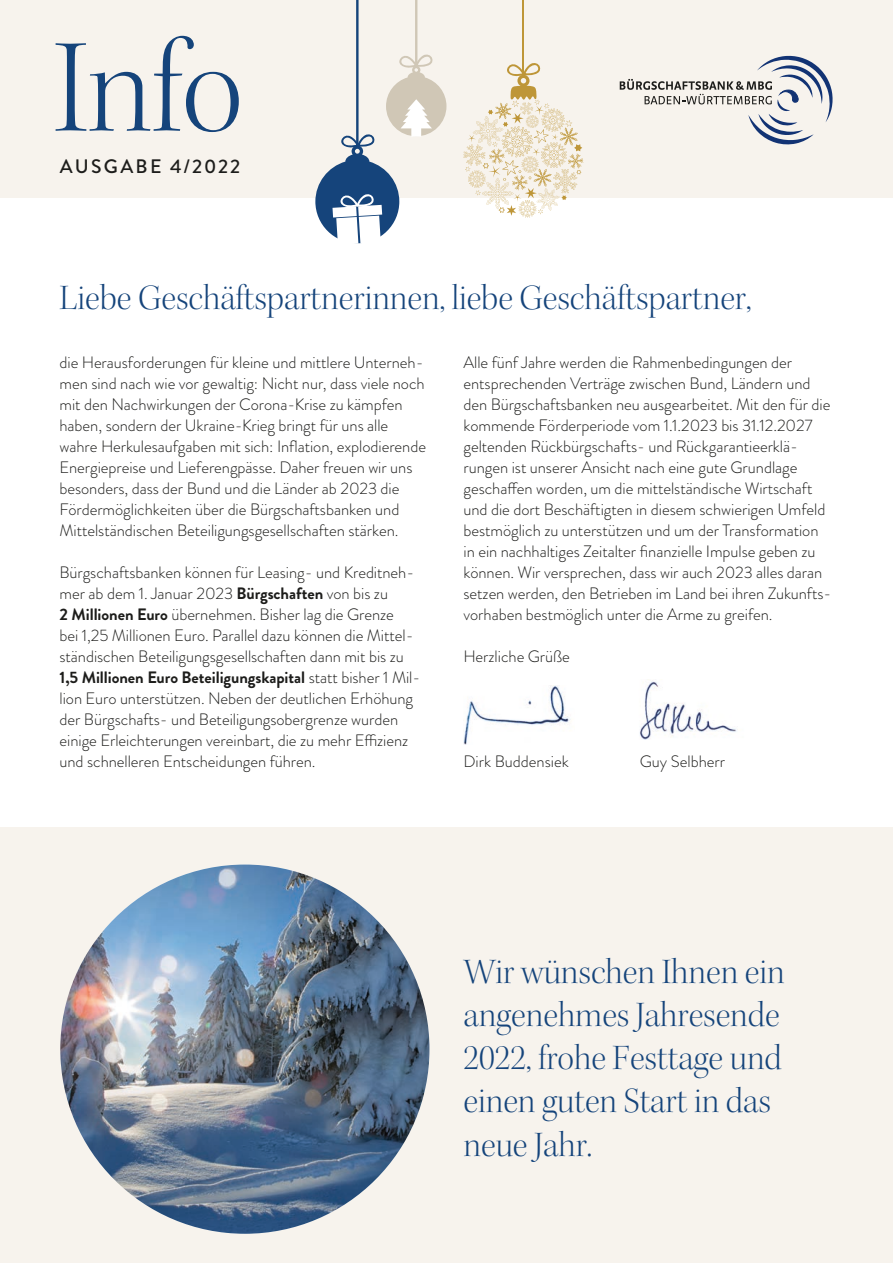
<style>
.page{position:relative;width:893px;height:1263px;background:#fff}
.page>*{position:absolute;margin:0;border:0;box-sizing:border-box;transform-origin:0 0}
.t1{font:135px "Kepler Std Light Disp";color:#15447b}
.t2{font:36px/43.2px "Kepler Std Light Disp";color:#15447b}
.t3{font:500 19.5px "Brandon Grotesque";letter-spacing:.12em;color:#1d1d1b}
.t4{font:300 16.5px/21px "Brandon Grotesque";letter-spacing:-.005em;color:#1d1d1b}
.s1{font-weight:700}
</style>
<div class="page">
<div style="left:0;top:827px;width:893px;height:436px;background:#f7f3ed"></div>
<div style="left:0;top:0;width:893px;height:198px;background:#f7f3ed"></div>
<img style="left:463px;top:685px;width:107px;height:60px">
<img style="left:639px;top:680px;width:98px;height:59px">
<svg style="left:620px;top:56px;width:213px;height:88px"></svg>
<img style="left:60px;top:864px;width:369px;height:370px;border-radius:185px">
<hr style="left:522px;top:0;width:2px;height:78px;background:#be9638">
<svg style="left:463px;top:63px;width:120px;height:154px"></svg>
<svg style="left:315px;top:0;width:131px;height:244px"></svg>
<h1 class="t1" style="left:53px;top:13px;width:192px">Info</h1>
<p class="t3" style="left:60px;top:153px;width:182px">AUSGABE 4/2022</p>
<h2 class="t2" style="left:60px;top:277px;width:693px">Liebe Geschäftspartnerinnen, liebe Geschäftspartner,</h2>
<p class="t4" style="left:60px;top:352px;width:368px">die Herausforderungen für kleine und mittlere Unterneh&shy;men sind nach wie vor gewaltig: Nicht nur, dass viele noch mit den Nachwirkungen der Corona-Krise zu kämpfen haben, sondern der Ukraine-Krieg bringt für uns alle wahre Herkulesaufgaben mit sich: Inflation, explodierende Energiepreise und Lieferengpässe. Daher freuen wir uns besonders, dass der Bund und die Länder ab 2023 die Fördermöglichkeiten über die Bürgschaftsbanken und Mittelständischen Beteiligungsgesellschaften stärken.</p>
<p class="t4" style="left:60px;top:562px;width:362px">Bürgschaftsbanken können für Leasing- und Kreditneh&shy;mer ab dem 1. Januar 2023 <span class="s1">Bürgschaften</span> von bis zu<br><span class="s1">2 Millionen Euro</span> übernehmen. Bisher lag die Grenze<br>bei 1,25 Millionen Euro. Parallel dazu können die Mittel&shy;ständischen Beteiligungsgesellschaften dann mit bis zu <span class="s1">1,5 Millionen Euro Beteiligungskapital</span> statt bisher 1 Mil&shy;lion Euro unterstützen. Neben der deutlichen Erhöhung der Bürgschafts- und Beteiligungsobergrenze wurden einige Erleichterungen vereinbart, die zu mehr Effizienz und schnelleren Entscheidungen führen.</p>
<p class="t4" style="left:463px;top:352px;width:369px">Alle fünf Jahre werden die Rahmenbedingungen der entsprechenden Verträge zwischen Bund, Ländern und den Bürgschaftsbanken neu ausgearbeitet. Mit den für die kommende Förderperiode vom 1.1.2023 bis 31.12.2027 geltenden Rückbürgschafts- und Rückgarantieerklä&shy;rungen ist unserer Ansicht nach eine gute Grundlage geschaffen worden, um die mittelständische Wirtschaft und die dort Beschäftigten in diesem schwierigen Umfeld bestmöglich zu unterstützen und um der Transformation in ein nachhaltiges Zeitalter finanzielle Impulse geben zu können. Wir versprechen, dass wir auch 2023 alles daran setzen werden, den Betrieben im Land bei ihren Zukunfts&shy;vorhaben bestmöglich unter die Arme zu greifen.</p>
<p class="t4" style="left:463px;top:646px;width:108px">Herzliche Grüße</p>
<p class="t4" style="left:463px;top:751px;width:107px">Dirk Buddensiek</p>
<p class="t4" style="left:640px;top:751px;width:87px">Guy Selbherr</p>
<h2 class="t2" style="left:463px;top:950px;width:323px">Wir wünschen Ihnen ein angenehmes Jahresende<br>2022, frohe Festtage und einen guten Start in das neue Jahr.</h2>
</div>
